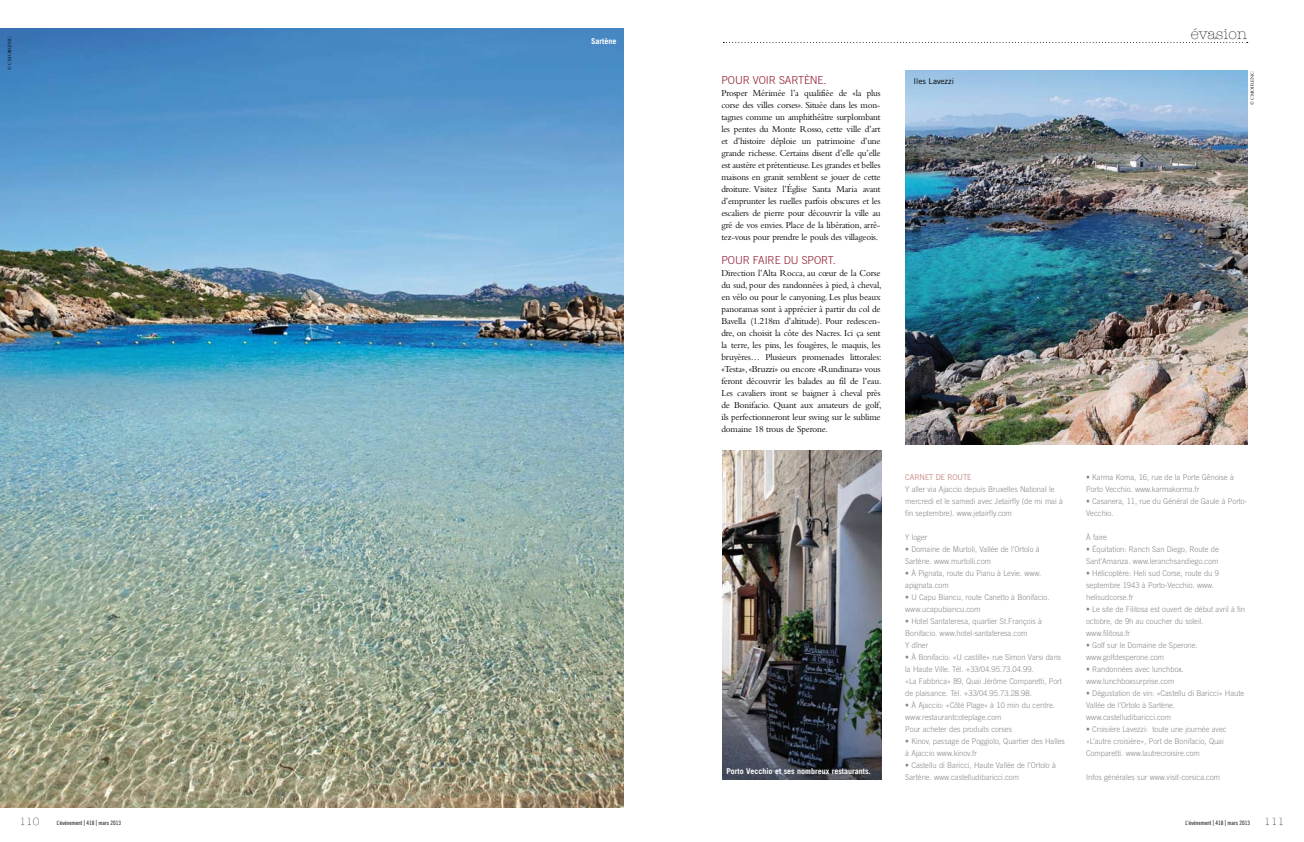
<style>
.page{position:relative;width:1304px;height:842px;background:#fff}
.page>*{position:absolute;margin:0;border:0;box-sizing:border-box;transform-origin:0 0}
.t1{font:300 15px "American Typewriter Std";color:#000}
.t2{font:300 11px "Trade Gothic LT Std";letter-spacing:-.01em;color:#931a30}
.t3{font:300 10.5px "American Typewriter Std";color:#000}
.t4{font:9.5px/12px "Bembo Std";letter-spacing:-.02em;color:#000;text-align:justify}
.t5{font:300 8px/12px "Trade Gothic LT Std";color:#87888a;scale:.95 1}
.t6{font:700 8px "Trade Gothic LT Std";color:#fff}
.t7{font:300 8px "Trade Gothic LT Std";color:#ba736c;scale:.95 1}
.t8{font:8px "Trade Gothic LT Std";color:#000}
.t9{font:6px "Trade Gothic LT Std Cn 18";color:#000}
.t10{font:5px "Bembo Std";color:#000}
.s1{font-size:8.4px}
</style>
<div class="page">
<img style="left:905px;top:71px;width:342px;height:373px">
<img style="left:723px;top:450px;width:159px;height:330px">
<svg style="left:723px;top:42px;width:525px;height:1px"></svg>
<img style="left:0;top:28px;width:624px;height:780px">
<p class="t10" style="left:7px;top:70px;width:35px;rotate:-90deg">© cMOIRENC</p>
<p class="t6" style="left:591px;top:36px;width:27px">Sartène</p>
<h2 class="t2" style="left:721px;top:74px;width:107px">Pour voir Sartène.</h2>
<p class="t4" style="left:721px;top:87px;width:161px">Prosper Mérimée l’a qualifiée de «la plus corse des villes corses». Située dans les mon&shy;tagnes comme un amphithéâtre surplombant les pentes du Monte Rosso, cette ville d’art et d’histoire déploie un patrimoine d’une grande richesse. Certains disent d’elle qu’elle est austère et prétentieuse. Les grandes et belles maisons en granit semblent se jouer de cette droiture. Visitez l’église Santa Maria avant d’emprunter les ruelles parfois obscures et les escaliers de pierre pour découvrir la ville au gré de vos envies. Place de la libération, arrê&shy;tez-vous pour prendre le pouls des villageois.</p>
<h2 class="t2" style="left:721px;top:254px;width:116px">Pour faire du sport.</h2>
<p class="t4" style="left:721px;top:267px;width:162px">Direction l’Alta Rocca, au cœur de la Corse du sud, pour des randonnées à pied, à cheval, en vélo ou pour le canyoning. Les plus beaux panoramas sont à apprécier à partir du col de Bavella (1.218m d’altitude). Pour redescen&shy;dre, on choisit la côte des Nacres. Ici ça sent la terre, les pins, les fougères, le maquis, les bruyères… Plusieurs promenades littorales: «Testa», «Bruzzi» ou encore «Rundinara» vous feront découvrir les balades au fil de l’eau.<br>Les cavaliers iront se baigner à cheval près de Bonifacio. Quant aux amateurs de golf, ils perfectionneront leur swing sur le sublime domaine 18 trous de Sperone.</p>
<p class="t8" style="left:913px;top:77px;width:42px">Iles Lavezzi</p>
<h1 class="t1" style="left:1191px;top:25px;width:58px">évasion</h1>
<p class="t10" style="left:1249px;top:105px;width:35px;rotate:-90deg">© cMOIRENC</p>
<p class="t6" style="left:726px;top:767px;width:146px">Porto Vecchio et ses nombreux restaurants.</p>
<p class="t7" style="left:905px;top:472px;width:6px">CARNET</p>
<p class="t7" style="left:936px;top:472px;width:19px">DE ROUTE</p>
<p class="t5" style="left:905px;top:483px;width:167px">Y aller via Ajaccio depuis B ruxelles National le mercredi et le samedi avec Jetairfly (de mi mai à fin septembre). www.jetairfly.com</p>
<p class="t5" style="left:905px;top:531px;width:25px">Y loger</p>
<p class="t5" style="left:905px;top:543px;width:143px">• Domaine de Murtoli, Vallée de l’Ortolo à<br>Sartène. www.murtolli.com</p>
<p class="t5" style="left:905px;top:567px;width:145px">• À Pignata, route du Pianu à Levie. www. apignata.com</p>
<p class="t5" style="left:905px;top:591px;width:153px">• U Capu Biancu, route Canetto à Bonifacio. www.ucapubiancu.com</p>
<p class="t5" style="left:905px;top:615px;width:145px">• Hotel Santateresa, quartier St.François à<br>Bonifacio. www.hotel-santateresa.com<br>Y dîner</p>
<p class="t5" style="left:905px;top:651px;width:166px">• À Bonifacio: «U castille» rue Simon Varsi dans la Haute Ville. Tél. +33/04.95.73.04.99.<br>«La Fabbrica» 89, Quai Jérôme Comparetti, Port de plaisance. Tél. +33/04.95.73.28.98.</p>
<p class="t5" style="left:905px;top:699px;width:159px">• À Ajaccio: «Côté Plage» à 10 min du centre. www.restaurantcoteplage.com<br>Pour acheter des produits corses</p>
<p class="t5" style="left:905px;top:735px;width:170px">• Kinov, passage de Poggiolo, Quartier des Halles à Ajaccio www.kinov.fr</p>
<p class="t5" style="left:905px;top:759px;width:160px">• Castellu di Baricci, Haute Vallée de l’Ortolo à<br>Sartène. www.castelludibaricci.com</p>
<p class="t5" style="left:1086px;top:471px;width:157px">• Karma Koma, 16, rue de la Porte Gênoise à<br>Porto Vecchio. www.karmakorma.fr</p>
<p class="t5" style="left:1086px;top:495px;width:171px">• Casanera, 11, rue du Général de Gaule à Porto-<br>Vecchio.</p>
<p class="t5" style="left:1086px;top:531px;width:24px">À faire</p>
<p class="t5" style="left:1086px;top:543px;width:141px">• équitation: Ranch San Diego, Route de<br>Sant’Amanza. www.leranchsandiego.com</p>
<p class="t5" style="left:1086px;top:567px;width:141px">• Hélicoptère: Heli sud Corse, route du 9 septembre 1943 à Porto-Vecchio. www. helisudcorse.fr</p>
<p class="t5" style="left:1086px;top:603px;width:169px">• Le site de Filitosa est ouvert de début avril à fin octobre, de 9h au coucher du soleil. www.filitosa.fr</p>
<p class="t5" style="left:1086px;top:639px;width:119px">• Golf sur le Domaine de Sperone. www.golfdesperone.com</p>
<p class="t5" style="left:1086px;top:663px;width:104px">• Randonnées avec lunchbox. www.lunchboxsurprise.com</p>
<p class="t5" style="left:1086px;top:687px;width:168px">• Dégustation de vin: «Castellu di Baricci» Haute<br>Vallée de l’Ortolo à Sartène. www.castelludibaricci.com</p>
<p class="t5" style="left:1086px;top:723px;width:149px">• Croisière Lavezzi: toute une journée avec «L’autre croisière», Port de Bonifacio, Quai<br>Comparetti. www.lautrecroisire.com</p>
<p class="t5" style="left:1086px;top:771px;width:143px">Infos générales sur www.visit-corsica.com</p>
<h3 class="t3" style="left:20px;top:816px;width:22px">110</h3>
<p class="t9" style="left:1186px;top:819px;width:66px">L’événement <span class="s1">|</span> 418 <span class="s1">|</span> mars 2013</p>
<h3 class="t3" style="left:1264px;top:816px;width:22px">111</h3>
<p class="t9" style="left:57px;top:819px;width:66px">L’événement <span class="s1">|</span> 418 <span class="s1">|</span> mars 2013</p>
</div>
